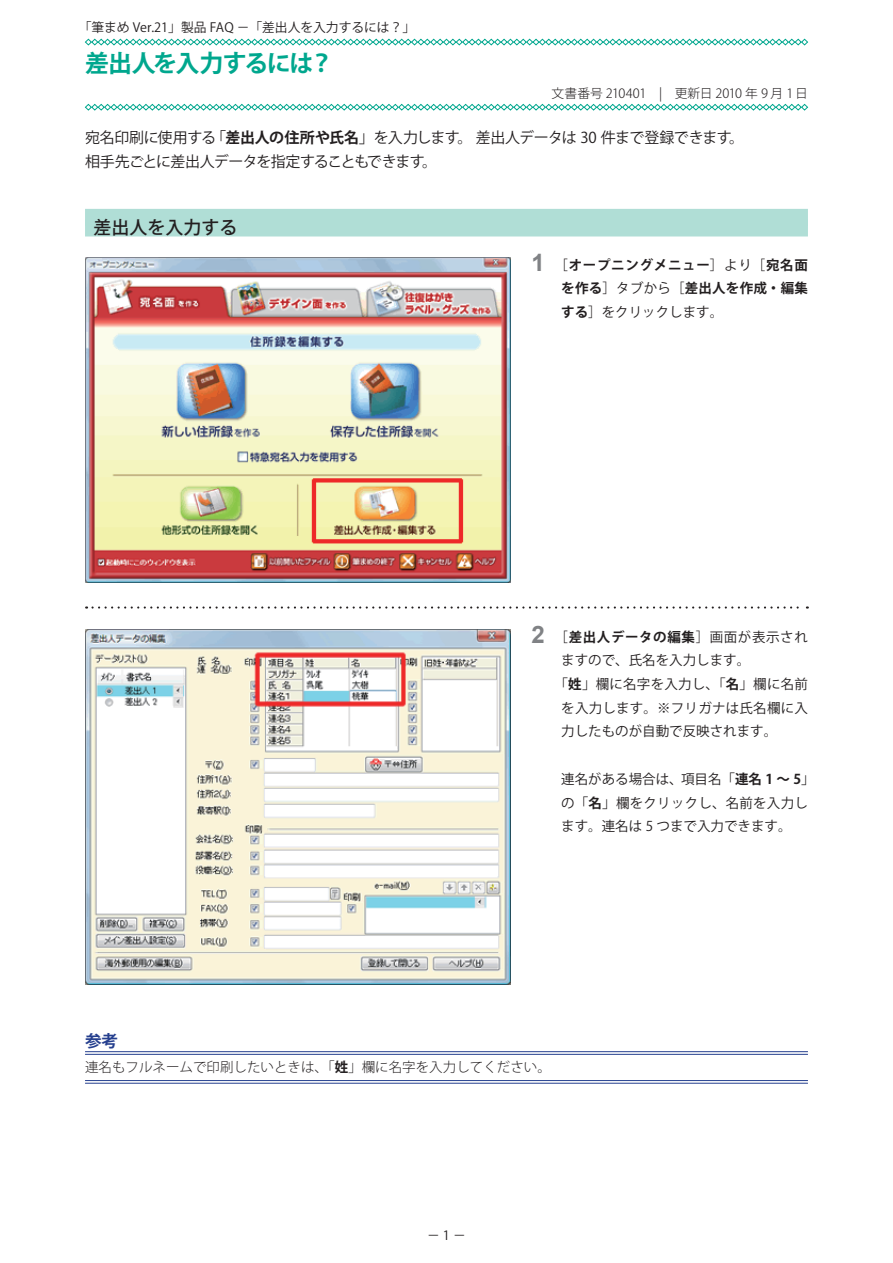
<style>
.page{position:relative;width:893px;height:1263px;background:#fff}
.page>*{position:absolute;margin:0;border:0;box-sizing:border-box;transform-origin:0 0}
.Q_タイトル_p_qtxt{font:700 24px "Koz Go Pro";letter-spacing:-.05em;color:#00a78e}
.セクション_帯見出し_h3_number{font:500 18px "Koz Go Pro";color:#231f20}
.参考_タイトル_h4_title{font:700 16.5px "Koz Go Pro";color:#253f8e}
.A_本文_p{font:15px "Koz Go Pro";letter-spacing:-.04em;color:#231f20}
.セクション_本文_p{font:13.5px/23.7px "Koz Go Pro";letter-spacing:.015em;color:#231f20;text-align:justify}
.セクション_番号付本文_p{font:700 13.5px/23.7px "Koz Go Pro";letter-spacing:.05em;color:#231f20;text-align:justify}
.参考_本文_下線付_p{font:300 13.5px "Koz Go Pro";color:#231f20}
.セクション_番号付本文_p-2{font:13.5px/23.7px "Koz Go Pro";color:#231f20}
._00-ヘッダー{font:12.75px "Koz Go Pro";color:#231f20}
.Q_文書番号_p_faqID{font:300 12.75px "Koz Go Pro";letter-spacing:-.01em;color:#231f20}
.s1{font-weight:700}
.s2{font-family:"Arial";font-size:24px;color:#808285}
.s3{font-weight:400}
.s4{font-family:"Arial";font-weight:700;font-size:24px;color:#808285}
</style>
<div class="page">
<svg style="left:85px;top:38px;width:723px;height:8px"></svg>
<svg style="left:85px;top:104px;width:723px;height:7px"></svg>
<div style="left:85px;top:209px;width:723px;height:17px;background:#b0ded6"></div>
<div style="left:85px;top:219px;width:723px;height:17px;background:#b0ded6"></div>
<svg style="left:86px;top:606px;width:722px;height:3px"></svg>
<img style="left:85px;top:258px;width:425px;height:324px">
<img style="left:85px;top:630px;width:425px;height:355px">
<hr style="left:85px;top:1051px;width:723px;height:1px;background:#253f8e">
<hr style="left:85px;top:1054px;width:723px;height:1px;background:#253f8e">
<hr style="left:85px;top:1080px;width:723px;height:1px;background:#253f8e">
<hr style="left:85px;top:1083px;width:723px;height:1px;background:#253f8e">
<p class="_00-ヘッダー" style="left:79px;top:20px;width:338px">「筆まめ Ver.21」製品 FAQ －「差出人を入力するには？」</p>
<p class="Q_タイトル_p_qtxt" style="left:85px;top:48px;width:250px">差出人を入力するには？</p>
<p class="Q_文書番号_p_faqID" style="left:552px;top:85px;width:258px">文書番号 210401　|　更新日 2010 年 9 月 1 日</p>
<p class="A_本文_p" style="left:85px;top:127px;width:661px">宛名印刷に使用する「<span class="s1">差出人の住所や氏名</span>」を入力します。 差出人データは 30 件まで登録できます。</p>
<p class="A_本文_p" style="left:85px;top:151px;width:354px">相手先ごとに差出人データを指定することもできます。</p>
<p class="セクション_帯見出し_h3_number" style="left:94px;top:216px;width:145px">差出人を入力する</p>
<p class="セクション_番号付本文_p" style="left:561px;top:254px;width:248px;text-indent:-30px"><span class="s2">1</span> <span class="s3">［</span>オープニングメニュー<span class="s3">］より［</span>宛名面を作る<span class="s3">］タブから［</span>差出人を作成・編集する<span class="s3">］をクリックします。</span></p>
<p class="セクション_番号付本文_p-2" style="left:561px;top:625px;width:248px;text-indent:-30px"><span class="s4">2</span> ［<span class="s1">差出人データの編集</span>］画面が表示されますので、氏名を入力します。</p>
<p class="セクション_本文_p" style="left:561px;top:672px;width:248px;text-indent:-7px">「<span class="s1">姓</span>」欄に名字を入力し、「<span class="s1">名</span>」欄に名前を入力します。※フリガナは氏名欄に入力したものが自動で反映されます。</p>
<p class="セクション_本文_p" style="left:561px;top:768px;width:255px;text-align:left">連名がある場合は、項目名「<span class="s1">連名 1 ～ 5</span>」の「<span class="s1">名</span>」欄をクリックし、名前を入力します。連名は 5 つまで入力できます。</p>
<p class="参考_タイトル_h4_title" style="left:85px;top:1030px;width:34px">参考</p>
<p class="参考_本文_下線付_p" style="left:85px;top:1058px;width:467px">連名もフルネームで印刷したいときは、「<span class="s1">姓</span>」欄に名字を入力してください。</p>
<p class="_00-ヘッダー" style="left:427px;top:1227px;width:40px">－1－</p>
</div>
